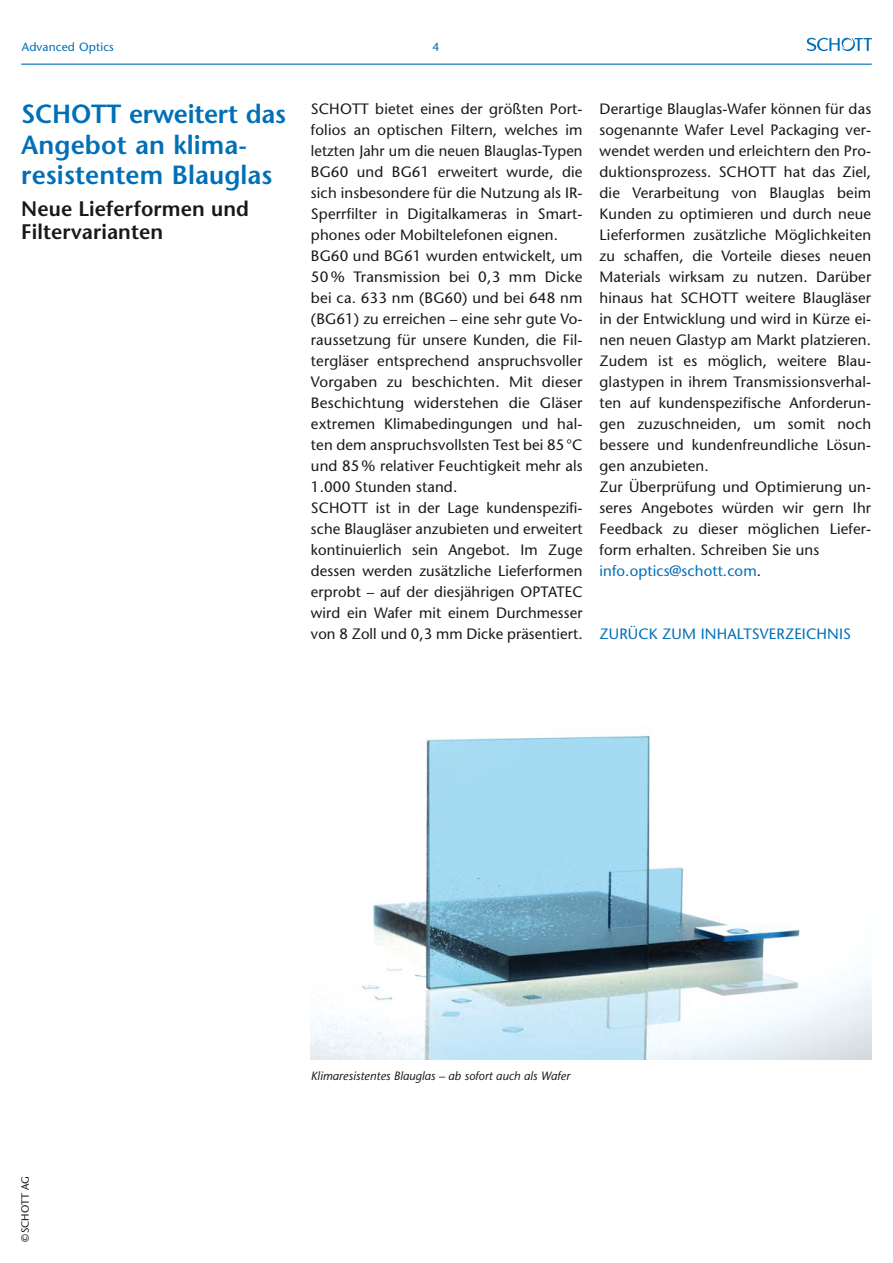
<style>
.page{position:relative;width:893px;height:1263px;background:#fff}
.page>*{position:absolute;margin:0;border:0;box-sizing:border-box;transform-origin:0 0}
.t1{font:600 26.25px/30.8px "Stone Sans Std";letter-spacing:.005em;color:#006fb7}
.t2{font:600 21px/23.2px "Stone Sans Std";letter-spacing:.005em;color:#1a171c}
.t3{font:500 15px/21px "Stone Sans Std";letter-spacing:.01em;color:#1a171c}
.t4{font:500 15px "Stone Sans Std";letter-spacing:.01em;color:#006fb7}
.t5{font:italic 500 12px "Stone Sans Std";letter-spacing:.005em;color:#1a171c}
.t6{font:500 12px "Stone Sans Std";letter-spacing:.01em;color:#006fb7}
.t7{font:500 10.5px "Stone Sans Std";color:#1a171c}
.s1{color:#006fb7}
</style>
<div class="page">
<svg style="left:807px;top:37px;width:65px;height:14px"></svg>
<hr style="left:21px;top:64px;width:851px;height:1px;background:#006fb7">
<img style="left:311px;top:735px;width:560px;height:324px">
<p class="t6" style="left:22px;top:40px;width:94px">Advanced Optics</p>
<h1 class="t1" style="left:21px;top:98px;width:266px">SCHOTT erweitert das<br>Angebot an klima&shy;resistentem Blauglas</h1>
<h2 class="t2" style="left:21px;top:197px;width:229px">Neue Lieferformen und<br>Filtervarianten</h2>
<p class="t6" style="left:432px;top:40px;width:8px">4</p>
<p class="t3" style="left:311px;top:98px;width:273px">SCHOTT bietet eines der größten Port&shy;folios an optischen Filtern, welches im letzten Jahr um die neuen Blauglas-Typen BG60 und BG61 erweitert wurde, die sich insbesondere für die Nutzung als IR-Sperrfilter in Digitalkameras in Smart&shy;phones oder Mobiltelefonen eignen.<br>BG60 und BG61 wurden entwickelt, um 50% Transmission bei 0,3 mm Dicke bei ca. 633 nm (BG60) und bei 648 nm (BG61) zu erreichen – eine sehr gute Vo&shy;raussetzung für unsere Kunden, die Fil&shy;tergläser entsprechend anspruchsvoller Vorgaben zu beschichten. Mit dieser Beschichtung widerstehen die Gläser extremen Klimabedingungen und hal&shy;ten dem anspruchsvollsten Test bei 85 °C und 85% relativer Feuchtigkeit mehr als 1.000 Stunden stand.<br>SCHOTT ist in der Lage kundenspezifi&shy;sche Blaugläser anzubieten und erweitert kontinuierlich sein Angebot. Im Zuge dessen werden zusätzliche Lieferformen erprobt – auf der diesjährigen OPTATEC wird ein Wafer mit einem Durchmesser von 8 Zoll und 0,3 mm Dicke präsentiert.</p>
<p class="t3" style="left:600px;top:98px;width:273px">Derartige Blauglas-Wafer können für das sogenannte Wafer Level Packaging ver&shy;wendet werden und erleichtern den Pro&shy;duktionsprozess. SCHOTT hat das Ziel, die Verarbeitung von Blauglas beim Kunden zu optimieren und durch neue Lieferformen zusätzliche Möglichkeiten zu schaffen, die Vorteile dieses neuen Materials wirksam zu nutzen. Darüber hinaus hat SCHOTT weitere Blaugläser in der Entwicklung und wird in Kürze ei&shy;nen neuen Glastyp am Markt platzieren.<br>Zudem ist es möglich, weitere Blau&shy;glastypen in ihrem Transmissionsverhal&shy;ten auf kundenspezifische Anforderun&shy;gen zuzuschneiden, um somit noch bessere und kundenfreundliche Lösun&shy;gen anzubieten.<br>Zur Überprüfung und Optimierung un&shy;seres Angebotes würden wir gern Ihr Feedback zu dieser möglichen Liefer&shy;form erhalten. Schreiben Sie uns <span class="s1">info.optics@schott.com</span>.</p>
<p class="t4" style="left:600px;top:625px;width:253px">ZURÜCK ZUM INHALTSVERZEICHNIS</p>
<p class="t7" style="left:19px;top:1242px;width:67px;rotate:-90deg">©SCHOTT AG</p>
<p class="t5" style="left:311px;top:1069px;width:261px">Klimaresistentes Blauglas – ab sofort auch als Wafer</p>
</div>
